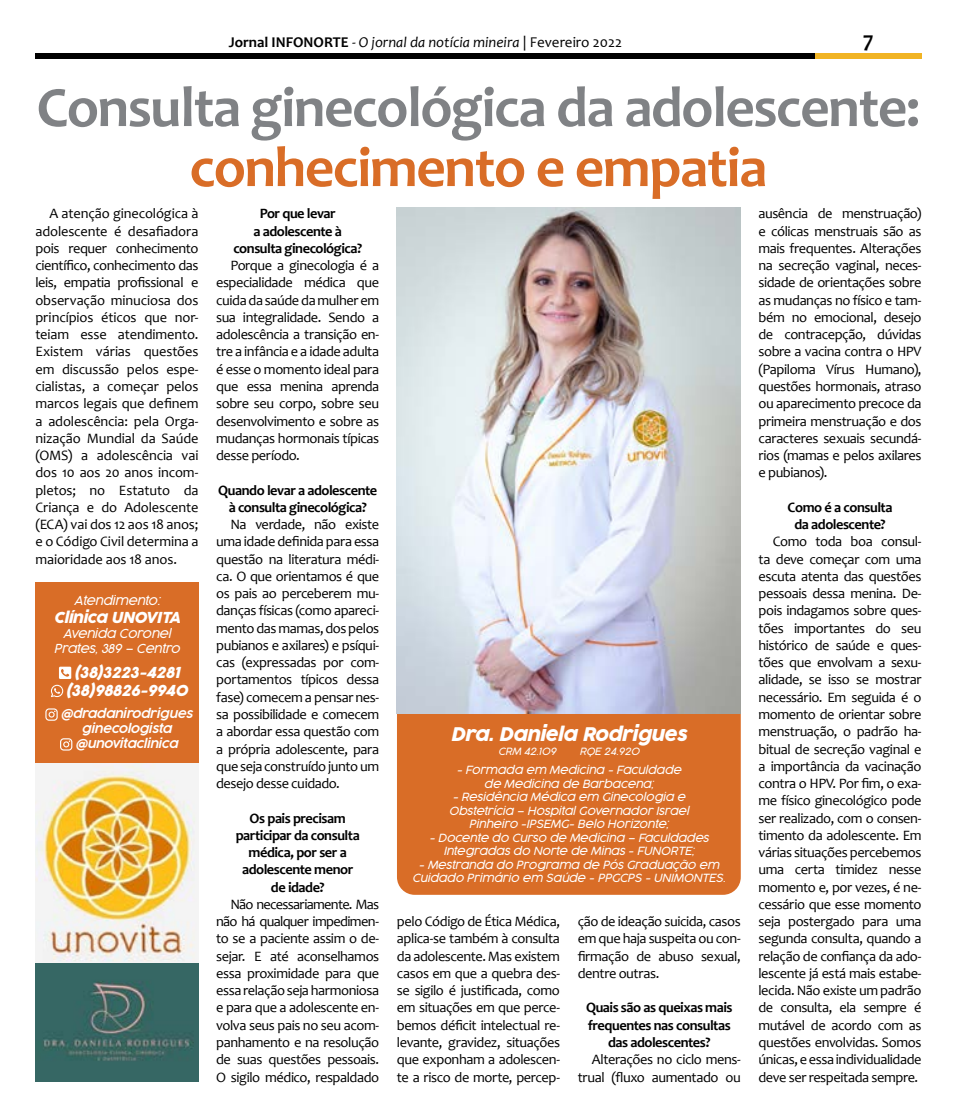
<style>
.page{position:relative;width:957px;height:1117px;background:#fff}
.page>*{position:absolute;margin:0;border:0;box-sizing:border-box;transform-origin:0 0}
.t1{font:700 57.5px "Candara";letter-spacing:-.025em;color:#808285}
.t2{font:700 57.5px "Candara";letter-spacing:-.025em;color:#d96d27}
.t3{font:700 22.5px "Candara";color:#000}
.t4{font:italic 18.75px "Cocogoose Pro";letter-spacing:-.03em;color:#fff}
.t5{font:italic 15.12px/18.1px "Cocogoose Pro";letter-spacing:-.03em;color:#fff;text-align:center}
.t6{font:italic 15px "Candara";color:#000}
.t7{font:14.38px/17.2px "Candara";letter-spacing:-.03em;color:#000;text-align:justify}
.t8{font:700 14.38px/17.2px "Candara";letter-spacing:-.03em;color:#000;text-align:center}
.t9{font:italic 300 12.38px/14.9px "Cocogoose Pro";letter-spacing:-.03em;color:#fff;text-align:center}
.t10{font:italic 300 12.38px/14.9px "Cocogoose Pro";letter-spacing:-.03em;color:#fff;text-align:center}
.t11{font:italic 300 11.25px/13.5px "Cocogoose Pro";letter-spacing:-.02em;color:#fff;text-align:center}
.t12{font:italic 300 10px "Cocogoose Pro";letter-spacing:-.02em;color:#fff}
.s1{font-weight:700;font-style:normal}
.s2{font-style:normal}
</style>
<div class="page">
<div style="left:397px;top:676px;width:344px;height:218px;background:#d96d27;border-radius:18px"></div>
<div style="left:815px;top:53px;width:106px;height:6px;background:#f1b424"></div>
<div style="left:35px;top:53px;width:780px;height:6px;background:#000"></div>
<img style="left:397px;top:208px;width:344px;height:505px">
<img style="left:35px;top:763px;width:163px;height:318px">
<div style="left:35px;top:582px;width:163px;height:181px;background:#d96d27"></div>
<svg style="left:45px;top:708px;width:13px;height:12px"></svg>
<svg style="left:59px;top:666px;width:12px;height:12px"></svg>
<svg style="left:51px;top:684px;width:12px;height:13px"></svg>
<svg style="left:60px;top:738px;width:12px;height:12px"></svg>
<p class="t6" style="left:229px;top:33px;width:395px"><span class="s1">Jornal INFONORTE</span> - O jornal da notícia mineira <span class="s2">| Fevereiro 2022</span></p>
<h2 class="t3" style="left:863px;top:26px;width:12px">7</h2>
<h1 class="t1" style="left:37px;top:71px;width:885px">Consulta ginecológica da adolescente:</h1>
<h1 class="t2" style="left:190px;top:131px;width:579px">conhecimento e empatia</h1>
<p class="t7" style="left:35px;top:205px;width:165px;text-indent:14px">A atenção ginecológica à adolescente é desafiadora pois requer conhecimento científico, conhecimento das leis, empatia profissional e observação minuciosa dos princípios éticos que nor&shy;teiam esse atendimento.<br>Existem várias questões em discussão pelos espe&shy;cialistas, a começar pelos marcos legais que definem a adolescência: pela Orga&shy;nização Mundial da Saúde (OMS) a adolescência vai dos 10 aos 20 anos incom&shy;pletos; no Estatuto da Criança e do Adolescente (ECA) vai dos 12 aos 18 anos; e o Código Civil determina a maioridade aos 18 anos.</p>
<p class="t8" style="left:233px;top:205px;width:130px">Por que levar<br>a adolescente à consulta ginecológica?</p>
<p class="t7" style="left:758px;top:205px;width:165px">ausência de menstruação) e cólicas menstruais são as mais frequentes. Alterações na secreção vaginal, neces&shy;sidade de orientações sobre as mudanças no físico e tam&shy;bém no emocional, desejo de contracepção, dúvidas sobre a vacina contra o HPV (Papiloma Vírus Humano), questões hormonais, atraso ou aparecimento precoce da primeira menstruação e dos caracteres sexuais secundá&shy;rios (mamas e pelos axilares e pubianos).</p>
<p class="t8" style="left:787px;top:498px;width:106px">Como é a consulta da adolescente?</p>
<p class="t7" style="left:758px;top:533px;width:165px;text-indent:14px">Como toda boa consul&shy;ta deve começar com uma escuta atenta das questões pessoais dessa menina. De&shy;pois indagamos sobre ques&shy;tões importantes do seu histórico de saúde e ques&shy;tões que envolvam a sexu&shy;alidade, se isso se mostrar necessário. Em seguida é o momento de orientar sobre menstruação, o padrão ha&shy;bitual de secreção vaginal e a importância da vacinação contra o HPV. Por fim, o exa&shy;me físico ginecológico pode ser realizado, com o consen&shy;timento da adolescente. Em várias situações percebemos uma certa timidez nesse momento e, por vezes, é ne&shy;cessário que esse momento seja postergado para uma segunda consulta, quando a relação de confiança da ado&shy;lescente já está mais estabe&shy;lecida. Não existe um padrão de consulta, ela sempre é mutável de acordo com as questões envolvidas. Somos únicas, e essa individualidade deve ser respeitada sempre.</p>
<p class="t7" style="left:216px;top:257px;width:165px;text-indent:14px">Porque a ginecologia é a especialidade médica que cuida da saúde da mulher em sua integralidade. Sendo a adolescência a transição en&shy;tre a infância e a idade adulta é esse o momento ideal para que essa menina aprenda sobre seu corpo, sobre seu desenvolvimento e sobre as mudanças hormonais típicas desse período.</p>
<p class="t8" style="left:218px;top:481px;width:161px">Quando levar a adolescente à consulta ginecológica?</p>
<p class="t7" style="left:216px;top:515px;width:165px;text-indent:14px">Na verdade, não existe uma idade definida para essa questão na literatura médi&shy;ca. O que orientamos é que os pais ao perceberem mu&shy;danças físicas (como apareci&shy;mento das mamas, dos pelos pubianos e axilares) e psíqui&shy;cas (expressadas por com&shy;portamentos típicos dessa fase) comecem a pensar nes&shy;sa possibilidade e comecem a abordar essa questão com a própria adolescente, para que seja construído junto um desejo desse cuidado.</p>
<p class="t8" style="left:236px;top:808px;width:125px">Os pais precisam participar da consulta médica, por ser a adolescente menor de idade?</p>
<p class="t7" style="left:216px;top:895px;width:165px;text-indent:14px">Não necessariamente. Mas não há qualquer impedimen&shy;to se a paciente assim o de&shy;sejar. E até aconselhamos essa proximidade para que essa relação seja harmoniosa e para que a adolescente en&shy;volva seus pais no seu acom&shy;panhamento e na resolução de suas questões pessoais.<br>O sigilo médico, respaldado</p>
<p class="t10" style="left:74px;top:592px;width:88px">Atendimento:</p>
<p class="t5" style="left:54px;top:609px;width:128px">Clínica UNOVITA</p>
<p class="t10" style="left:54px;top:625px;width:128px">Avenida Coronel<br>Prates, 389 – Centro</p>
<p class="t5" style="left:66px;top:664px;width:124px">(38)3223-4281 (38)98826-9940</p>
<p class="t9" style="left:61px;top:706px;width:133px">@dradanirodrigues ginecologista @unovitaclinica</p>
<h3 class="t4" style="left:450px;top:721px;width:238px">Dra. Daniela Rodrigues</h3>
<p class="t12" style="left:498px;top:744px;width:59px">CRM 42.109</p>
<p class="t12" style="left:579px;top:744px;width:62px">RQE 24.920</p>
<p class="t11" style="left:456px;top:763px;width:226px">- Formada em Medicina - Faculdade de Medicina de Barbacena;</p>
<p class="t11" style="left:449px;top:790px;width:242px">- Residência Médica em Ginecologia e<br>Obstetrícia – Hospital Governador Israel<br>Pinheiro -IPSEMG- Belo Horizonte;</p>
<p class="t11" style="left:429px;top:830px;width:281px">- Docente do Curso de Medicina – Faculdades<br>Integradas do Norte de Minas - FUNORTE;</p>
<p class="t11" style="left:412px;top:857px;width:315px">- Mestranda do Programa de Pós Graduação em<br>Cuidado Primário em Saúde - PPGCPS - UNIMONTES.</p>
<p class="t7" style="left:397px;top:912px;width:165px">pelo Código de Ética Médica, aplica-se também à consulta da adolescente. Mas existem casos em que a quebra des&shy;se sigilo é justificada, como em situações em que perce&shy;bemos déficit intelectual re&shy;levante, gravidez, situações que exponham a adolescen&shy;te a risco de morte, percep-</p>
<p class="t7" style="left:578px;top:912px;width:165px">ção de ideação suicida, casos em que haja suspeita ou con&shy;firmação de abuso sexual, dentre outras.</p>
<p class="t8" style="left:586px;top:998px;width:148px">Quais são as queixas mais frequentes nas consultas das adolescentes?</p>
<p class="t7" style="left:578px;top:1050px;width:165px;text-align:right">Alterações no ciclo mens&shy;trual (fluxo aumentado ou</p>
</div>
